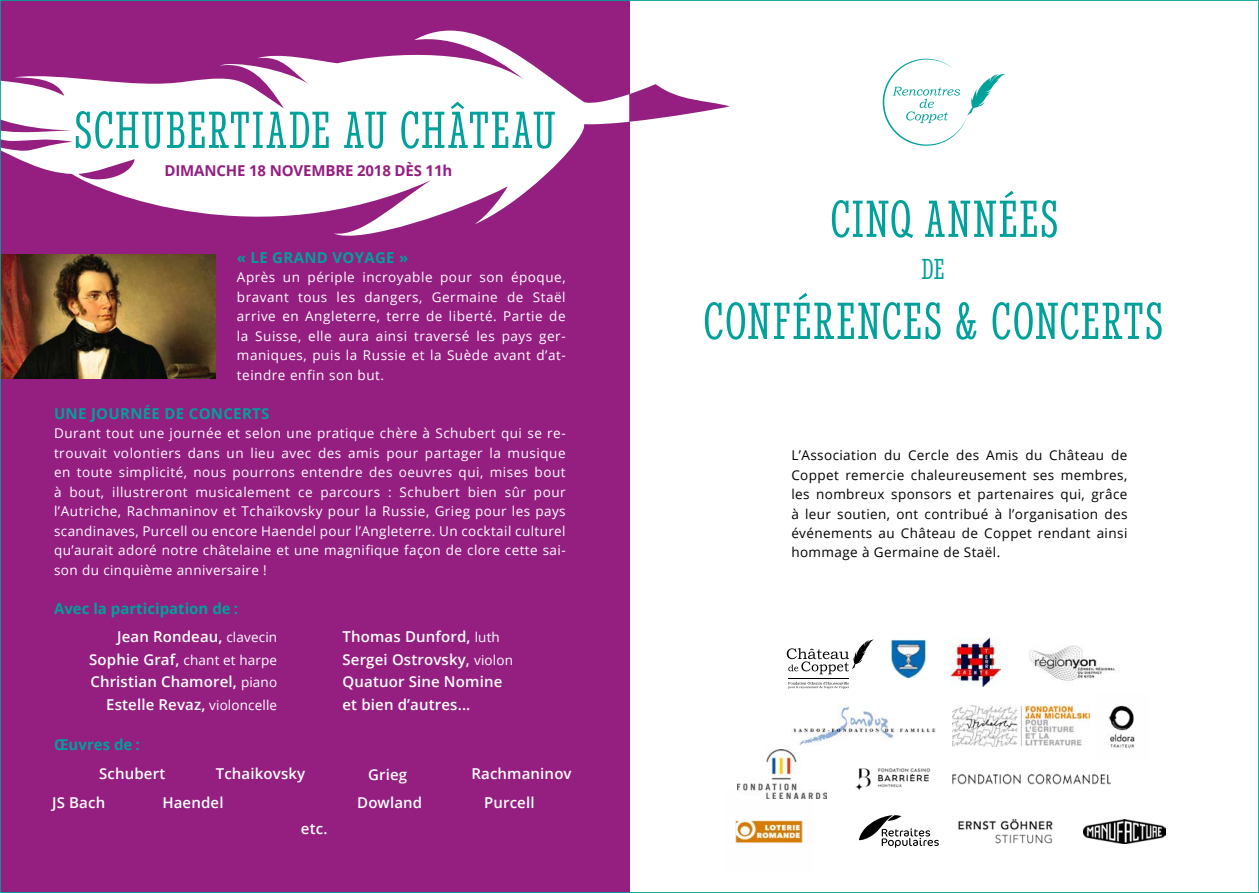
<style>
.page{position:relative;width:1259px;height:893px;background:#fff}
.page>*{position:absolute;margin:0;border:0;box-sizing:border-box;transform-origin:0 0}
.t1{font:ultra-condensed 54px "Stint";letter-spacing:.04em;color:#00a19a}
.t2{font:ultra-condensed 30px "Stint";color:#00a19a}
.t3{font:600 15px/22.5px "Open Sans";letter-spacing:.01em;color:#fff;text-align:right}
.t4{font:700 15px "Open Sans";letter-spacing:.02em;color:#00a19a}
.t5{font:700 15px "Open Sans";color:#00a19a}
.t6{font:700 15px "Open Sans";letter-spacing:-.01em;color:#941f81}
.t7{font:13.5px/19.5px "Open Sans";letter-spacing:.03em;color:#fff;text-align:justify}
.t8{font:13.5px/19.5px "Open Sans";letter-spacing:.03em;color:#000;text-align:justify}
.t9{font:13.5px "Open Sans";letter-spacing:.01em;color:#fff}
.s1{font-weight:400;font-size:13.5px}
.s2{font-weight:600;font-size:15px}
</style>
<div class="page">
<div style="left:0;top:0;width:629px;height:893px;background:#941f81"></div>
<img style="left:2px;top:257px;width:214px;height:121px">
<svg style="left:2px;top:30px;width:627px;height:227px;fill:#fff"></svg>
<svg style="left:629px;top:84px;width:101px;height:38px"></svg>
<svg style="left:882px;top:59px;width:123px;height:87px"></svg>
<svg style="left:859px;top:815px;width:80px;height:33px"></svg>
<img style="left:890px;top:639px;width:37px;height:40px">
<img style="left:951px;top:638px;width:49px;height:49px">
<img style="left:855px;top:768px;width:76px;height:23px">
<img style="left:735px;top:820px;width:68px;height:23px">
<img style="left:952px;top:774px;width:158px;height:11px">
<img style="left:793px;top:706px;width:143px;height:40px">
<img style="left:1029px;top:645px;width:86px;height:36px">
<img style="left:1083px;top:820px;width:82px;height:23px">
<img style="left:953px;top:705px;width:136px;height:42px">
<img style="left:737px;top:749px;width:90px;height:50px">
<img style="left:1108px;top:705px;width:27px;height:43px">
<svg style="left:787px;top:640px;width:86px;height:34px"></svg>
<svg style="left:788px;top:682px;width:61px;height:7px"></svg>
<hr style="left:788px;top:678px;width:61px;height:1px;background:#000">
<img style="left:958px;top:818px;width:95px;height:26px">
<h1 class="t1" style="left:75px;top:100px;width:482px">SCHUBERTIADE AU CHÂTEAU</h1>
<p class="t6" style="left:164px;top:160px;width:289px">DIMANCHE 18 NOVEMBRE 2018 DÈS 11h</p>
<p class="t4" style="left:237px;top:247px;width:173px">« LE GRAND VOYAGE »</p>
<p class="t7" style="left:237px;top:267px;width:330px">Après un périple incroyable pour son époque, bravant tous les dangers, Germaine de Staël arrive en Angleterre, terre de liberté. Partie de la Suisse, elle aura ainsi traversé les pays ger&shy;maniques, puis la Russie et la Suède avant d’at&shy;teindre enfin son but.</p>
<p class="t4" style="left:54px;top:403px;width:217px">UNE JOURNÉE DE CONCERTS</p>
<p class="t7" style="left:54px;top:423px;width:513px">Durant tout une journée et selon une pratique chère à Schubert qui se re&shy;trouvait volontiers dans un lieu avec des amis pour partager la musique en toute simplicité, nous pourrons entendre des oeuvres qui, mises bout à bout, illustreront musicalement ce parcours : Schubert bien sûr pour l’Autriche, Rachmaninov et Tchaïkovsky pour la Russie, Grieg pour les pays scandinaves, Purcell ou encore Haendel pour l’Angleterre. Un cocktail culturel qu’aurait adoré notre châtelaine et une magnifique façon de clore cette sai&shy;son du cinquième anniversaire !</p>
<p class="t5" style="left:54px;top:598px;width:185px">Avec la participation de :</p>
<p class="t3" style="left:117px;top:625px;width:162px">Jean Rondeau, <span class="s1">clavecin</span></p>
<p class="t9" style="left:89px;top:650px;width:189px"><span class="s2">Sophie Graf,</span> chant et harpe</p>
<p class="t3" style="left:90px;top:670px;width:188px">Christian Chamorel, <span class="s1">piano<br></span>Estelle Revaz, <span class="s1">violoncelle</span></p>
<p class="t5" style="left:54px;top:734px;width:87px">Œuvres de :</p>
<p class="t3" style="left:342px;top:625px;width:172px;text-align:left">Thomas Dunford, <span class="s1">luth<br></span>Sergei Ostrovsky, <span class="s1">violon<br></span>Quatuor Sine Nomine et bien d’autres...</p>
<p class="t3" style="left:99px;top:762px;width:68px">Schubert</p>
<p class="t3" style="left:216px;top:762px;width:91px">Tchaikovsky</p>
<p class="t3" style="left:471px;top:762px;width:102px">Rachmaninov</p>
<p class="t3" style="left:357px;top:791px;width:67px">Dowland</p>
<p class="t3" style="left:368px;top:762px;width:41px">Grieg</p>
<p class="t3" style="left:52px;top:791px;width:55px">JS Bach</p>
<p class="t3" style="left:162px;top:791px;width:63px">Haendel</p>
<p class="t3" style="left:484px;top:791px;width:52px">Purcell</p>
<p class="t3" style="left:301px;top:817px;width:28px">etc.</p>
<h1 class="t1" style="left:830px;top:189px;width:229px">CINQ ANNÉES</h1>
<h2 class="t2" style="left:921px;top:252px;width:24px">DE</h2>
<h1 class="t1" style="left:703px;top:291px;width:461px">CONFÉRENCES &amp; CONCERTS</h1>
<p class="t8" style="left:791px;top:445px;width:337px">L’Association du Cercle des Amis du Château de Coppet remercie chaleureusement ses membres, les nombreux sponsors et partenaires qui, grâce à leur soutien, ont contribué à l’organisation des événements au Château de Coppet rendant ainsi hommage à Germaine de Staël.</p>
</div>
